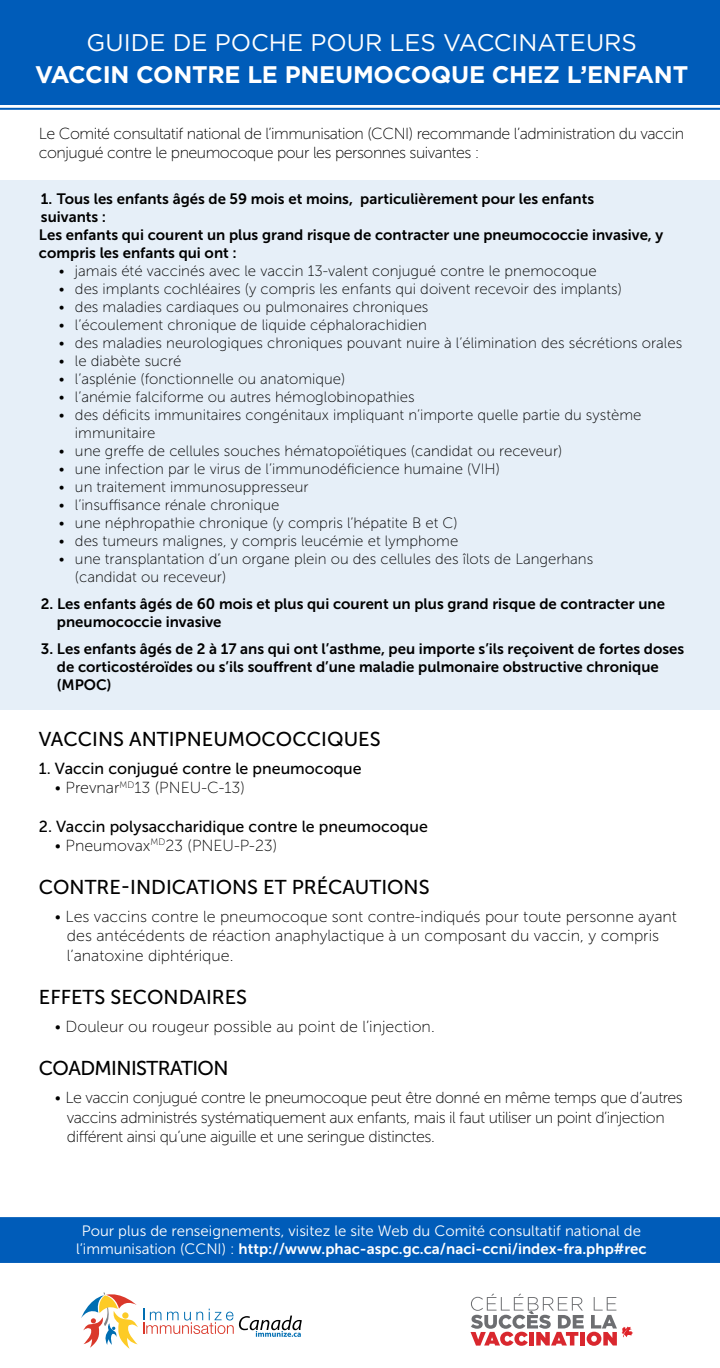
<style>
.page{position:relative;width:720px;height:1368px;background:#fff}
.page>*{position:absolute;margin:0;border:0;box-sizing:border-box;transform-origin:0 0}
.t1{font:700 24px "Gotham";letter-spacing:-.01em;color:#fff}
.t2{font:24px "Gotham";color:#fff}
.t3{font:20px "Museo Sans 500";color:#000}
.t4{font:20px "Museo Sans 500";letter-spacing:-.03em;color:#000}
.t5{font:16px/19.2px "Museo Sans 100";letter-spacing:-.03em;color:#000}
.t6{font:16px/19.2px "Museo Sans 100";color:#000}
.t7{font:16px "Museo Sans 500";color:#000}
.t8{font:15px/18px "Museo Sans 100";color:#000}
.t9{font:15px/18px "Museo Sans 700";color:#000}
.t10{font:15px "Museo Sans 700";color:#fff}
.t11{font:15px "Museo Sans 300";color:#fff}
.s1{font-family:"Museo Sans 300"}
</style>
<div class="page">
<div style="left:0;top:0;width:720px;height:104px;background:#005cb9"></div>
<div style="left:0;top:180px;width:720px;height:530px;background:#e6eff8"></div>
<hr style="left:0;top:108px;width:720px;height:2px;background:#005cb9">
<div style="left:0;top:1217px;width:720px;height:46px;background:#005cb9"></div>
<svg style="left:81px;top:1292px;width:221px;height:57px"></svg>
<svg style="left:471px;top:1294px;width:162px;height:52px"></svg>
<h1 class="t2" style="left:87px;top:27px;width:552px">GUIDE DE POCHE POUR LES VACCINATEURS</h1>
<h1 class="t1" style="left:35px;top:59px;width:654px">VACCIN CONTRE LE PNEUMOCOQUE CHEZ L’ENFANT</h1>
<p class="t5" style="left:39px;top:124px;width:647px">Le Comité consultatif national de l’immunisation (CCNI) recommande l’administration du vaccin conjugué contre le pneumocoque pour les personnes suivantes :</p>
<p class="t9" style="left:39px;top:190px;width:626px">1. Tous les enfants âgés de 59 mois et moins, particulièrement pour les enfants<br>suivants :<br>Les enfants qui courent un plus grand risque de contracter une pneumococcie invasive, y compris les enfants qui ont :</p>
<p class="t8" style="left:59px;top:262px;width:539px">• jamais été vaccinés avec le vaccin 13-valent conjugué contre le pnemocoque</p>
<p class="t8" style="left:59px;top:280px;width:564px">• des implants cochléaires (y compris les enfants qui doivent recevoir des implants)</p>
<p class="t8" style="left:59px;top:298px;width:371px">• des maladies cardiaques ou pulmonaires chroniques</p>
<p class="t8" style="left:59px;top:316px;width:369px">• l’écoulement chronique de liquide céphalorachidien</p>
<p class="t8" style="left:59px;top:334px;width:625px">• des maladies neurologiques chroniques pouvant nuire à l’élimination des sécrétions orales</p>
<p class="t8" style="left:59px;top:352px;width:124px">• le diabète sucré</p>
<p class="t8" style="left:59px;top:370px;width:288px">• l’asplénie (fonctionnelle ou anatomique)</p>
<p class="t8" style="left:59px;top:388px;width:357px">• l’anémie falciforme ou autres hémoglobinopathies</p>
<p class="t8" style="left:75px;top:406px;width:568px;text-indent:-16px">• des déficits immunitaires congénitaux impliquant n’importe quelle partie du système immunitaire</p>
<p class="t8" style="left:59px;top:442px;width:505px">• une greffe de cellules souches hématopoïétiques (candidat ou receveur)</p>
<p class="t8" style="left:59px;top:460px;width:442px">• une infection par le virus de l’immunodéficience humaine (VIH)</p>
<p class="t8" style="left:59px;top:478px;width:251px">• un traitement immunosuppresseur</p>
<p class="t8" style="left:59px;top:496px;width:222px">• l’insuffisance rénale chronique</p>
<p class="t8" style="left:59px;top:514px;width:400px">• une néphropathie chronique (y compris l’hépatite B et C)</p>
<p class="t8" style="left:59px;top:532px;width:401px">• des tumeurs malignes, y compris leucémie et lymphome</p>
<p class="t8" style="left:75px;top:550px;width:520px;text-indent:-16px">• une transplantation d’un organe plein ou des cellules des îlots de Langerhans (candidat ou receveur)</p>
<p class="t9" style="left:57px;top:595px;width:610px;text-indent:-16px">2. Les enfants âgés de 60 mois et plus qui courent un plus grand risque de contracter une pneumococcie invasive</p>
<p class="t9" style="left:57px;top:640px;width:629px;text-indent:-16px">3. Les enfants âgés de 2 à 17 ans qui ont l’asthme, peu importe s’ils reçoivent de fortes doses de corticostéroïdes ou s’ils souffrent d’une maladie pulmonaire obstructive chronique (MPOC)</p>
<h2 class="t3" style="left:39px;top:728px;width:343px">VACCINS ANTIPNEUMOCOCCIQUES</h2>
<p class="t7" style="left:39px;top:760px;width:324px">1. Vaccin conjugué contre le pneumocoque</p>
<p class="t6" style="left:55px;top:778px;width:192px">• Prevnar<sup>MD</sup>13 (PNEU-C-13)</p>
<p class="t7" style="left:39px;top:817px;width:391px">2. Vaccin polysaccharidique contre le pneumocoque</p>
<p class="t6" style="left:55px;top:836px;width:224px">• Pneumovax<sup>MD</sup>23 (PNEU-P-23)</p>
<h2 class="t3" style="left:39px;top:876px;width:392px">CONTRE-INDICATIONS ET PRÉCAUTIONS</h2>
<p class="t6" style="left:67px;top:907px;width:612px;text-indent:-12px">• Les vaccins contre le pneumocoque sont contre-indiqués pour toute personne ayant des antécédents de réaction anaphylactique à un composant du vaccin, y compris l’anatoxine diphtérique.</p>
<h2 class="t3" style="left:39px;top:986px;width:210px">EFFETS SECONDAIRES</h2>
<p class="t6" style="left:55px;top:1017px;width:381px">• Douleur ou rougeur possible au point de l’injection.</p>
<h2 class="t4" style="left:39px;top:1057px;width:191px">COADMINISTRATION</h2>
<p class="t5" style="left:67px;top:1088px;width:618px;text-indent:-12px">• Le vaccin conjugué contre le pneumocoque peut être donné en même temps que d’autres vaccins administrés systématiquement aux enfants, mais il faut utiliser un point d’injection différent ainsi qu’une aiguille et une seringue distinctes.</p>
<p class="t11" style="left:82px;top:1223px;width:561px">Pour plus de renseignements, visitez le site Web du Comité consultatif national de</p>
<p class="t10" style="left:76px;top:1241px;width:572px"><span class="s1">l’immunisation (CCNI) :</span> http://www.phac-aspc.gc.ca/naci-ccni/index-fra.php#rec</p>
</div>
